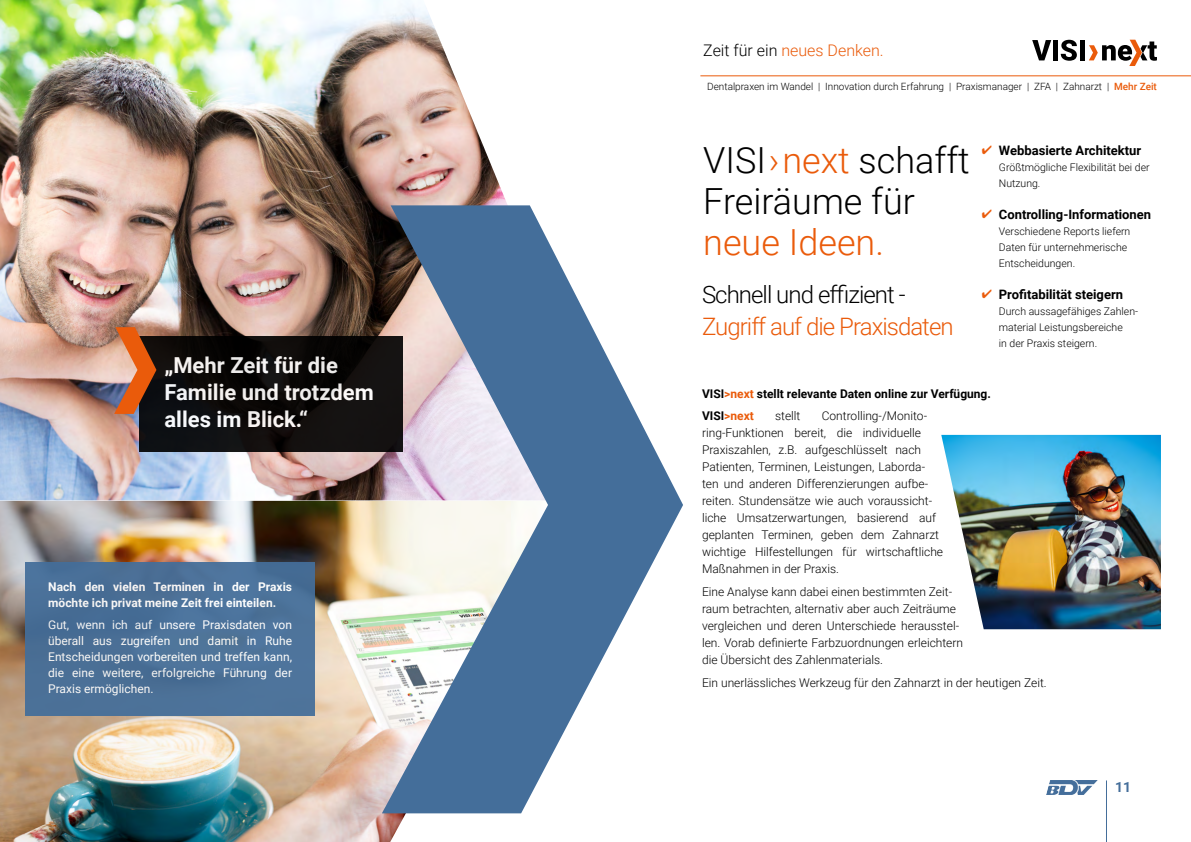
<style>
.page{position:relative;width:1191px;height:842px;background:#fff}
.page>*{position:absolute;margin:0;border:0;box-sizing:border-box;transform-origin:0 0}
.t1{font:300 36px/41px "Roboto";color:#000}
.t2{font:300 36px "Roboto";color:#ea5b0b}
.t3{font:300 24px "Roboto";letter-spacing:-.04em;color:#ea5b0b}
.t4{font:300 24px "Roboto";letter-spacing:-.04em;color:#000}
.t5{font:700 22px/27px "Roboto";color:#fff}
.t6{font:300 16px "Roboto";color:#ea5b0b}
.t7{font:700 14px "Roboto";color:#446e9a}
.t8{font:700 13px "Roboto";color:#000}
.t9{font:300 12px/17px "Roboto";color:#000}
.t10{font:12px/16px "Roboto";color:#fff;text-align:justify}
.t11{font:700 12px/16px "Roboto";color:#fff}
.t12{font:700 12px/22.7px "Roboto";color:#000}
.t13{font:300 10.5px/16px "Roboto";color:#000}
.t14{font:300 10px "Roboto";color:#000}
.s1{color:#000}
.s2{font-weight:500;color:#ea5b0b}
.s3{color:#ea5b0b}
</style>
<div class="page">
<img style="left:0;top:501px;width:522px;height:341px">
<img style="left:0;top:0;width:508px;height:500px">
<div style="left:139px;top:336px;width:264px;height:116px;background:#0e0d0c"></div>
<svg style="left:382px;top:205px;width:301px;height:608px"></svg>
<svg style="left:114px;top:327px;width:42px;height:87px"></svg>
<div style="left:26px;top:562px;width:289px;height:153px;background:#4c7198"></div>
<img style="left:941px;top:435px;width:220px;height:194px">
<svg style="left:1032px;top:40px;width:19px;height:20px"></svg>
<div style="left:1053px;top:40px;width:5px;height:20px;background:#000"></div>
<svg style="left:1060px;top:40px;width:16px;height:21px"></svg>
<div style="left:1079px;top:40px;width:5px;height:20px;background:#000"></div>
<svg style="left:1089px;top:40px;width:68px;height:26px"></svg>
<hr style="left:700px;top:76px;width:491px;height:1px;background:#ea5b0b">
<img style="left:1047px;top:780px;width:51px;height:14px">
<hr style="left:1106px;top:780px;width:1px;height:62px;background:#446e9a">
<h3 class="t5" style="left:164px;top:351px;width:211px">„Mehr Zeit für die<br>Familie und trotzdem alles im Blick.“</h3>
<p class="t11" style="left:48px;top:578px;width:245px">Nach den vielen Terminen in der Praxis möchte ich privat meine Zeit frei einteilen.</p>
<p class="t10" style="left:48px;top:616px;width:245px">Gut, wenn ich auf unsere Praxisdaten von überall aus zugreifen und damit in Ruhe Entscheidungen vorbereiten und treffen kann, die eine weitere, erfolgreiche Führung der Praxis ermöglichen.</p>
<h3 class="t6" style="left:703px;top:39px;width:182px"><span class="s1">Zeit für ein</span> neues Denken.</h3>
<p class="t14" style="left:707px;top:79px;width:451px">Dentalpraxen im Wandel | Innovation durch Erfahrung | Praxismanager | ZFA | Zahnarzt | <span class="s2">Mehr Zeit</span></p>
<h1 class="t1" style="left:703px;top:138px;width:268px">VISI<span class="s3">›next</span> schafft<br>Freiräume für</h1>
<h1 class="t2" style="left:703px;top:217px;width:182px">neue Ideen.</h1>
<h2 class="t4" style="left:702px;top:278px;width:205px">Schnell und effizient -</h2>
<h2 class="t3" style="left:702px;top:310px;width:253px">Zugriff auf die Praxisdaten</h2>
<p class="t8" style="left:981px;top:141px;width:161px"><span class="s3">✔</span> Webbasierte Architektur</p>
<p class="t13" style="left:999px;top:159px;width:152px">Größtmögliche Flexibilität bei der<br>Nutzung.</p>
<p class="t8" style="left:981px;top:205px;width:171px"><span class="s3">✔</span> Controlling-Informationen</p>
<p class="t13" style="left:999px;top:223px;width:133px">Verschiedene Reports liefern<br>Daten für unternehmerische<br>Entscheidungen.</p>
<p class="t8" style="left:981px;top:285px;width:143px"><span class="s3">✔</span> Profitabilität steigern</p>
<p class="t13" style="left:999px;top:303px;width:141px">Durch aussagefähiges Zahlen&shy;material Leistungsbereiche<br>in der Praxis steigern.</p>
<p class="t12" style="left:702px;top:382px;width:290px">VISI<span class="s3">&gt;next</span> stellt relevante Daten online zur Verfügung.<br>VISI<span class="s3">&gt;next</span></p>
<p class="t9" style="left:702px;top:407px;width:242px;text-indent:120px">Controlling-/Monito&shy;ring-Funktionen bereit, die individuelle Praxiszahlen, z.B. aufgeschlüsselt nach Patienten, Terminen, Leistungen, Laborda&shy;ten und anderen Differenzierungen aufbe&shy;reiten. Stundensätze wie auch voraussicht&shy;liche Umsatzerwartungen, basierend auf geplanten Terminen, geben dem Zahnarzt wichtige Hilfestellungen für wirtschaftliche Maßnahmen in der Praxis.</p>
<p class="t9" style="left:702px;top:583px;width:262px">Eine Analyse kann dabei einen bestimmten Zeit&shy;raum betrachten, alternativ aber auch Zeiträume vergleichen und deren Unterschiede herausstel&shy;len. Vorab definierte Farbzuordnungen erleichtern die Übersicht des Zahlenmaterials.</p>
<p class="t9" style="left:702px;top:674px;width:346px">Ein unerlässliches Werkzeug für den Zahnarzt in der heutigen Zeit.</p>
<p class="t9" style="left:775px;top:407px;width:27px">stellt</p>
<p class="t7" style="left:1115px;top:777px;width:18px">11</p>
</div>
